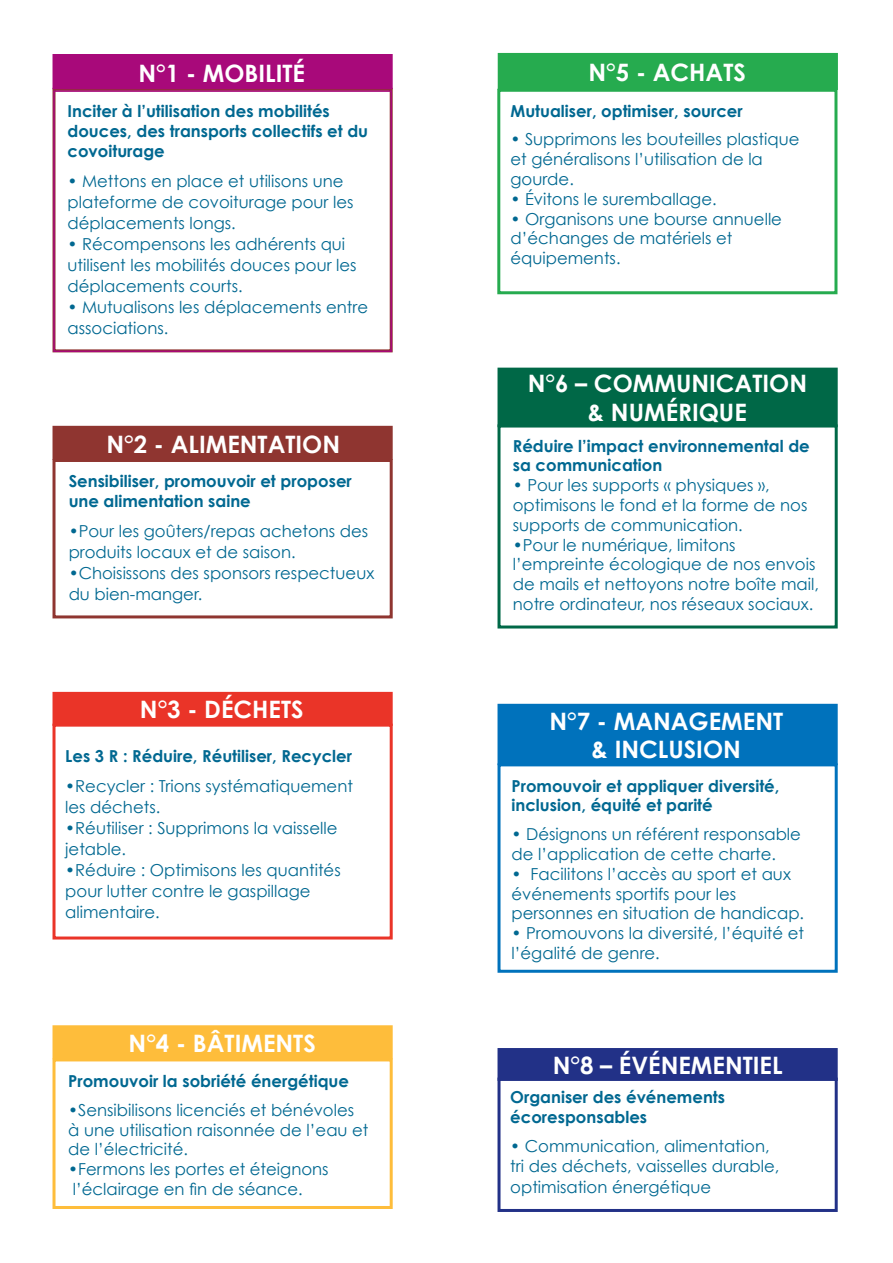
<style>
.page{position:relative;width:893px;height:1263px;background:#fff}
.page>*{position:absolute;margin:0;border:0;box-sizing:border-box;transform-origin:0 0}
.t1{font:700 24px "Century Gothic";color:#fff}
.t2{font:16.5px/19.8px "Century Gothic";color:#006891}
.t3{font:700 16.5px/19.8px "Century Gothic";color:#006891}
</style>
<div class="page">
<div style="left:53px;top:54px;width:340px;height:35px;background:#a8097a"></div>
<div style="left:53px;top:90px;width:339px;height:262px;border:2px solid #a8097a"></div>
<div style="left:53px;top:459px;width:340px;height:159px;border:3px solid #8f3530"></div>
<div style="left:53px;top:426px;width:340px;height:34px;background:#8f3530"></div>
<div style="left:497px;top:89px;width:340px;height:205px;border:3px solid #26ab4f"></div>
<div style="left:498px;top:53px;width:340px;height:37px;background:#26ab4f"></div>
<div style="left:497px;top:763px;width:341px;height:210px;border:3px solid #0072bc"></div>
<div style="left:497px;top:704px;width:341px;height:61px;background:#0072bc"></div>
<div style="left:53px;top:1058px;width:340px;height:151px;border:3px solid #febd3b"></div>
<div style="left:53px;top:1025px;width:340px;height:34px;background:#febd3b;border:4px solid #febd3b"></div>
<div style="left:53px;top:692px;width:340px;height:34px;background:#ea3428"></div>
<div style="left:53px;top:724px;width:340px;height:215px;border:3px solid #ea3428"></div>
<div style="left:497px;top:1077px;width:341px;height:135px;border:3px solid #223187"></div>
<div style="left:497px;top:1048px;width:341px;height:33px;background:#223187"></div>
<div style="left:497px;top:368px;width:341px;height:59px;background:#006847"></div>
<div style="left:497px;top:424px;width:341px;height:204px;border:3px solid #006847"></div>
<p class="t1" style="left:138px;top:55px;width:168px">N°1 - MOBILITÉ</p>
<p class="t3" style="left:68px;top:100px;width:302px">Inciter à l’utilisation des mobilités douces, des transports collectifs et du covoiturage</p>
<p class="t2" style="left:68px;top:170px;width:287px;line-height:21px">• Mettons en place et utilisons une plateforme de covoiturage pour les</p>
<p class="t2" style="left:68px;top:212px;width:170px">déplacements longs.</p>
<p class="t2" style="left:68px;top:233px;width:279px">• Récompensons les adhérents qui</p>
<p class="t2" style="left:68px;top:254px;width:291px;line-height:21px">utilisent les mobilités douces pour les déplacements courts.</p>
<p class="t2" style="left:68px;top:296px;width:302px;line-height:21px">• Mutualisons les déplacements entre associations.</p>
<p class="t1" style="left:106px;top:426px;width:235px">N°2 - ALIMENTATION</p>
<p class="t3" style="left:69px;top:471px;width:285px">Sensibiliser, promouvoir et proposer une alimentation saine</p>
<p class="t2" style="left:69px;top:520px;width:301px;line-height:21px">•Pour les goûters/repas achetons des produits locaux et de saison.</p>
<p class="t2" style="left:69px;top:562px;width:307px;line-height:21px">•Choisissons des sponsors respectueux du bien-manger.</p>
<p class="t1" style="left:140px;top:691px;width:165px">N°3 - DÉCHETS</p>
<p class="t3" style="left:65px;top:745px;width:288px">Les 3 R : Réduire, Réutiliser, Recycler</p>
<p class="t2" style="left:65px;top:775px;width:289px;line-height:21px">•Recycler : Trions systématiquement les déchets.</p>
<p class="t2" style="left:65px;top:817px;width:274px;line-height:21px">•Réutiliser : Supprimons la vaisselle jetable.</p>
<p class="t2" style="left:65px;top:859px;width:277px;line-height:21px">•Réduire : Optimisons les quantités pour lutter contre le gaspillage</p>
<p class="t2" style="left:65px;top:902px;width:96px">alimentaire.</p>
<p class="t1" style="left:129px;top:1025px;width:189px">N°4 - BÂTIMENTS</p>
<p class="t3" style="left:68px;top:1070px;width:282px">Promouvoir la sobriété énergétique</p>
<p class="t2" style="left:68px;top:1100px;width:302px">•Sensibilisons licenciés et bénévoles à une utilisation raisonnée de l’eau et de l’électricité.</p>
<p class="t2" style="left:68px;top:1159px;width:262px">•Fermons les portes et éteignons l’éclairage en fin de séance.</p>
<p class="t1" style="left:588px;top:54px;width:159px">N°5 - ACHATS</p>
<p class="t3" style="left:510px;top:100px;width:234px">Mutualiser, optimiser, sourcer</p>
<p class="t2" style="left:510px;top:129px;width:291px">• Supprimons les bouteilles plastique et généralisons l’utilisation de la gourde.</p>
<p class="t2" style="left:510px;top:189px;width:208px">• Évitons le suremballage.</p>
<p class="t2" style="left:510px;top:208px;width:273px">• Organisons une bourse annuelle d’échanges de matériels et</p>
<p class="t2" style="left:510px;top:248px;width:112px">équipements.</p>
<p class="t1" style="left:528px;top:365px;width:281px">N°6 – COMMUNICATION</p>
<p class="t1" style="left:588px;top:394px;width:160px">&amp; NUMÉRIQUE</p>
<p class="t3" style="left:513px;top:435px;width:299px">Réduire l’impact environnemental de sa communication</p>
<p class="t2" style="left:513px;top:475px;width:259px">• Pour les supports « physiques »,</p>
<p class="t2" style="left:513px;top:495px;width:296px">optimisons le fond et la forme de nos supports de communication.</p>
<p class="t2" style="left:513px;top:534px;width:224px">•Pour le numérique, limitons</p>
<p class="t2" style="left:513px;top:554px;width:308px">l’empreinte écologique de nos envois de mails et nettoyons notre boîte mail, notre ordinateur, nos réseaux sociaux.</p>
<p class="t1" style="left:549px;top:703px;width:235px">N°7 - MANAGEMENT</p>
<p class="t1" style="left:592px;top:731px;width:151px">&amp; INCLUSION</p>
<p class="t3" style="left:511px;top:775px;width:269px">Promouvoir et appliquer diversité, inclusion, équité et parité</p>
<p class="t2" style="left:511px;top:824px;width:291px">• Désignons un référent responsable de l’application de cette charte.</p>
<p class="t2" style="left:511px;top:864px;width:281px">• Facilitons l’accès au sport et aux événements sportifs pour les</p>
<p class="t2" style="left:511px;top:903px;width:294px">personnes en situation de handicap.</p>
<p class="t2" style="left:511px;top:923px;width:294px">• Promouvons la diversité, l’équité et l’égalité de genre.</p>
<p class="t1" style="left:553px;top:1047px;width:231px">N°8 – ÉVÉNEMENTIEL</p>
<p class="t3" style="left:510px;top:1087px;width:216px">Organiser des événements écoresponsables</p>
<p class="t2" style="left:510px;top:1136px;width:271px">• Communication, alimentation, tri des déchets, vaisselles durable,</p>
<p class="t2" style="left:510px;top:1177px;width:202px">optimisation énergétique</p>
</div>
